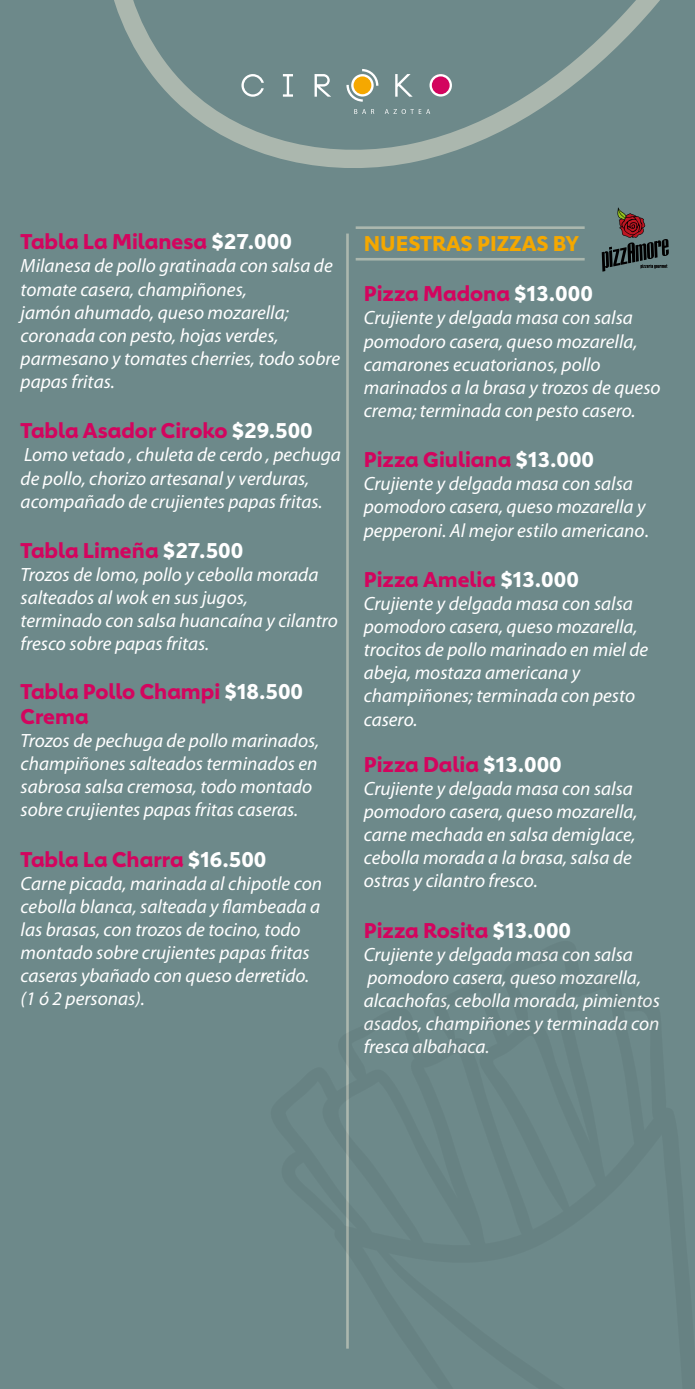
<style>
.page{position:relative;width:695px;height:1389px;background:#fff}
.page>*{position:absolute;margin:0;border:0;box-sizing:border-box;transform-origin:0 0}
.t1{font:700 21px/25.2px "Carnero";color:#d3045e}
.t2{font:700 21px "Carnero";color:#f5a800}
.t3{font:italic 19.25px/23.1px "Myriad Pro";color:#fff}
.s1{color:#fff}
.s2{font-style:normal}
</style>
<div class="page">
<div style="left:0;top:0;width:694px;height:1389px;background:#6d898a"></div>
<hr style="left:346px;top:234px;width:3px;height:1115px;background:#abb7ae">
<hr style="left:355px;top:226px;width:229px;height:3px;background:#abb7ae">
<hr style="left:355px;top:258px;width:229px;height:3px;background:#abb7ae">
<svg style="left:601px;top:208px;width:67px;height:64px"></svg>
<svg style="left:346px;top:941px;width:3px;height:408px"></svg>
<svg style="left:114px;top:0;width:546px;height:168px"></svg>
<p class="t1" style="left:21px;top:229px;width:273px">Tabla La Milanesa <span class="s1">$27.000</span></p>
<p class="t3" style="left:21px;top:255px;width:321px">Milanesa de pollo gratinada con salsa de tomate casera, champiñones,<br>jamón ahumado, queso mozarella; coronada con pesto, hojas verdes, parmesano y tomates cherries, todo sobre papas fritas.</p>
<p class="t1" style="left:21px;top:418px;width:294px">Tabla Asador Ciroko <span class="s1">$29.500</span></p>
<p class="t3" style="left:21px;top:444px;width:322px">Lomo vetado , chuleta de cerdo , pechuga de pollo, chorizo artesanal y verduras, acompañado de crujientes papas fritas.</p>
<p class="t1" style="left:21px;top:538px;width:224px">Tabla Limeña <span class="s1">$27.500</span></p>
<p class="t3" style="left:21px;top:564px;width:318px">Trozos de lomo, pollo y cebolla morada salteados al wok en sus jugos,<br>terminado con salsa huancaína y cilantro fresco sobre papas fritas.</p>
<p class="t1" style="left:21px;top:679px;width:284px">Tabla Pollo Champi <span class="s1">$18.500<br></span>Crema</p>
<p class="t3" style="left:21px;top:729px;width:300px">Trozos de pechuga de pollo marinados, champiñones salteados terminados en sabrosa salsa cremosa, todo montado sobre crujientes papas fritas caseras.</p>
<p class="t1" style="left:21px;top:847px;width:247px">Tabla La Charra <span class="s1">$16.500</span></p>
<p class="t3" style="left:21px;top:872px;width:303px">Carne picada, marinada al chipotle con cebolla blanca, salteada y flambeada a las brasas, con trozos de tocino, todo montado sobre crujientes papas fritas caseras ybañado con queso derretido. (1 ó 2 personas).</p>
<p class="t2" style="left:364px;top:231px;width:217px">NUESTRAS PIZZAS BY</p>
<p class="t1" style="left:364px;top:281px;width:230px">Pizza Madona <span class="s1">$13.000</span></p>
<p class="t3" style="left:364px;top:307px;width:298px">Crujiente y delgada masa con salsa pomodoro casera, queso mozarella, camarones ecuatorianos, pollo marinados a la brasa y trozos de queso crema; terminada con pesto casero.</p>
<p class="t1" style="left:364px;top:447px;width:232px">Pizza Giuliana <span class="s1">$13.000</span></p>
<p class="t3" style="left:364px;top:473px;width:286px">Crujiente y delgada masa con salsa pomodoro casera, queso mozarella y pepperoni. Al mejor estilo americano<span class="s2">.</span></p>
<p class="t1" style="left:364px;top:567px;width:216px">Pizza Amelia <span class="s1">$13.000</span></p>
<p class="t3" style="left:364px;top:593px;width:286px">Crujiente y delgada masa con salsa pomodoro casera, queso mozarella, trocitos de pollo marinado en miel de abeja, mostaza americana y champiñones; terminada con pesto casero.</p>
<p class="t1" style="left:364px;top:752px;width:199px">Pizza Dalia <span class="s1">$13.000</span></p>
<p class="t3" style="left:364px;top:777px;width:275px">Crujiente y delgada masa con salsa pomodoro casera, queso mozarella, carne mechada en salsa demiglace, cebolla morada a la brasa, salsa de ostras y cilantro fresco.</p>
<p class="t1" style="left:364px;top:918px;width:209px">Pizza Rosita <span class="s1">$13.000</span></p>
<p class="t3" style="left:364px;top:943px;width:297px">Crujiente y delgada masa con salsa pomodoro casera, queso mozarella, alcachofas, cebolla morada, pimientos asados, champiñones y terminada con fresca albahaca.</p>
</div>
